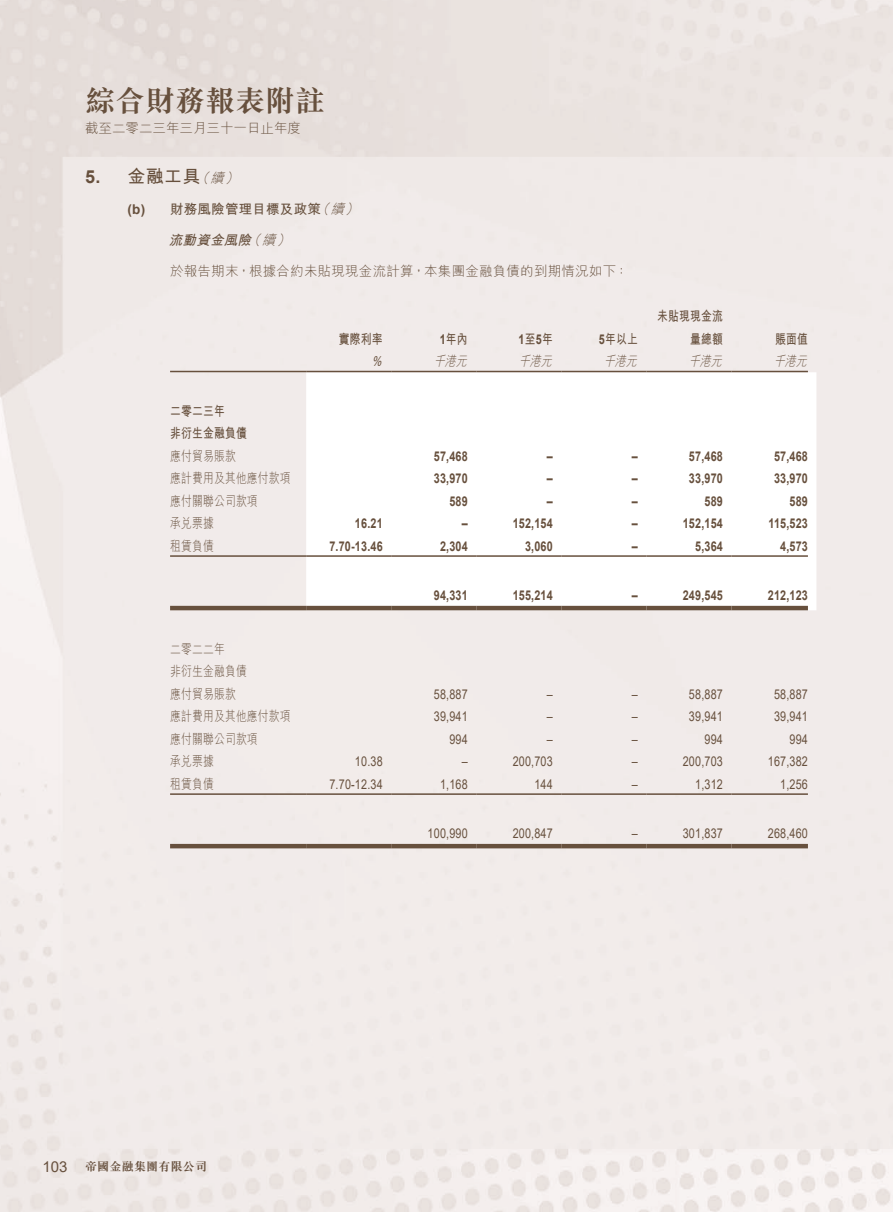
<style>
.page{position:relative;width:893px;height:1212px;background:#fff}
.page>*{position:absolute;margin:0;border:0;box-sizing:border-box;transform-origin:0 0}
.t1{font:700 30px "M Sung HK";color:#67503d}
.t2{font:700 18px "M Hei HK";color:#67503d}
.t3{font:15px "Arial";color:#67503d}
.t4{font:700 13.5px "Arial";letter-spacing:.015em;color:#67503d;scale:.8 1}
.t5{font:13.5px "Arial";letter-spacing:.015em;color:#67503d;scale:.8 1}
.t6{font:300 13.5px/22.5px "M Hei HK";letter-spacing:.015em;color:#67503d;scale:.8 1}
.t7{font:300 13.5px "M Hei HK";letter-spacing:.015em;color:#67503d}
.t8{font:700 13.5px/22.5px "M Hei HK";letter-spacing:.015em;color:#67503d;text-align:right;scale:.8 1}
.t9{font:700 13.5px "M Hei HK";letter-spacing:.015em;color:#67503d}
.t10{font:italic 300 13.5px "M Hei HK";color:#67503d;scale:.8 1}
.t11{font:italic 700 13.5px "M Hei HK";color:#67503d}
.t12{font:italic 13.5px "Arial";color:#67503d;scale:.8 1}
.t13{font:700 12px "M Sung HK";letter-spacing:.02em;color:#67503d}
.s1{font-family:"Arial"}
.s2{font-weight:300;font-style:italic;font-size:13.5px}
.s3{font-weight:300;font-style:italic}
.s4{font-weight:300}
.s5{font-family:"M Hei HK"}
</style>
<div class="page">
<svg style="left:306px;top:372px;width:510px;height:234px"></svg>
<hr style="left:170px;top:371px;width:136px;height:1px;background:#67503d">
<hr style="left:306px;top:371px;width:85px;height:1px;background:#67503d">
<hr style="left:391px;top:371px;width:85px;height:1px;background:#67503d">
<hr style="left:476px;top:371px;width:85px;height:1px;background:#67503d">
<hr style="left:561px;top:371px;width:85px;height:1px;background:#67503d">
<hr style="left:646px;top:371px;width:85px;height:1px;background:#67503d">
<hr style="left:731px;top:371px;width:77px;height:1px;background:#67503d">
<hr style="left:170px;top:555px;width:136px;height:2px;background:#67503d">
<hr style="left:306px;top:555px;width:85px;height:2px;background:#67503d">
<hr style="left:391px;top:555px;width:85px;height:2px;background:#67503d">
<hr style="left:476px;top:555px;width:85px;height:2px;background:#67503d">
<hr style="left:561px;top:555px;width:85px;height:2px;background:#67503d">
<hr style="left:646px;top:555px;width:85px;height:2px;background:#67503d">
<hr style="left:731px;top:555px;width:77px;height:2px;background:#67503d">
<hr style="left:170px;top:606px;width:136px;height:4px;background:#67503d">
<hr style="left:306px;top:606px;width:85px;height:4px;background:#67503d">
<hr style="left:391px;top:606px;width:85px;height:4px;background:#67503d">
<hr style="left:476px;top:606px;width:85px;height:4px;background:#67503d">
<hr style="left:561px;top:606px;width:85px;height:4px;background:#67503d">
<hr style="left:646px;top:606px;width:85px;height:4px;background:#67503d">
<hr style="left:731px;top:606px;width:77px;height:4px;background:#67503d">
<hr style="left:170px;top:793px;width:136px;height:2px;background:#67503d">
<hr style="left:306px;top:793px;width:85px;height:2px;background:#67503d">
<hr style="left:391px;top:793px;width:85px;height:2px;background:#67503d">
<hr style="left:476px;top:793px;width:85px;height:2px;background:#67503d">
<hr style="left:561px;top:793px;width:85px;height:2px;background:#67503d">
<hr style="left:646px;top:793px;width:85px;height:2px;background:#67503d">
<hr style="left:731px;top:793px;width:77px;height:2px;background:#67503d">
<hr style="left:170px;top:844px;width:136px;height:4px;background:#67503d">
<hr style="left:306px;top:844px;width:85px;height:4px;background:#67503d">
<hr style="left:391px;top:844px;width:85px;height:4px;background:#67503d">
<hr style="left:476px;top:844px;width:85px;height:4px;background:#67503d">
<hr style="left:561px;top:844px;width:85px;height:4px;background:#67503d">
<hr style="left:646px;top:844px;width:85px;height:4px;background:#67503d">
<hr style="left:731px;top:844px;width:77px;height:4px;background:#67503d">
<h1 class="t1" style="left:85px;top:80px;width:241px">綜合財務報表附註</h1>
<p class="t7" style="left:85px;top:119px;width:217px">截至二零二三年三月三十一日止年度</p>
<h2 class="t2" style="left:85px;top:163px;width:159px"><span class="s1">5.</span> 金融工具<span class="s2">（續）</span></h2>
<p class="t9" style="left:128px;top:199px;width:237px"><span class="s1">(b)</span> 財務風險管理目標及政策<span class="s3">（續）</span></p>
<p class="t11" style="left:169px;top:230px;width:127px">流動資金風險<span class="s4">（續）</span></p>
<p class="t7" style="left:170px;top:262px;width:460px">於報告期末，根據合約未貼現現金流計算，本集團金融負債的到期情況如下：</p>
<p class="t8" style="left:339px;top:326px;width:56px">實際利率</p>
<p class="t8" style="left:440px;top:326px;width:36px"><span class="s1">1</span>年內</p>
<p class="t4" style="left:519px;top:329px;width:44px">1<span class="s5">至</span>5<span class="s5">年</span></p>
<p class="t8" style="left:599px;top:326px;width:50px"><span class="s1">5</span>年以上</p>
<p class="t8" style="left:657px;top:304px;width:84px">未貼現現金流量總額</p>
<p class="t8" style="left:775px;top:326px;width:42px">賬面值</p>
<p class="t12" style="left:372px;top:352px;width:19px">%</p>
<p class="t10" style="left:434px;top:352px;width:48px">千港元</p>
<p class="t10" style="left:519px;top:352px;width:48px">千港元</p>
<p class="t10" style="left:604px;top:352px;width:48px">千港元</p>
<p class="t10" style="left:689px;top:352px;width:48px">千港元</p>
<p class="t10" style="left:774px;top:352px;width:48px">千港元</p>
<p class="t8" style="left:170px;top:398px;width:97px;text-align:left">二零二三年<br>非衍生金融負債</p>
<p class="t6" style="left:170px;top:444px;width:84px">應付貿易賬款</p>
<p class="t4" style="left:434px;top:446px;width:44px">57,468</p>
<p class="t4" style="left:547px;top:446px;width:9px">–</p>
<p class="t4" style="left:632px;top:446px;width:9px">–</p>
<p class="t4" style="left:689px;top:446px;width:44px">57,468</p>
<p class="t4" style="left:774px;top:446px;width:44px">57,468</p>
<p class="t6" style="left:170px;top:466px;width:152px">應計費用及其他應付款項</p>
<p class="t4" style="left:434px;top:469px;width:44px">33,970</p>
<p class="t4" style="left:547px;top:469px;width:9px">–</p>
<p class="t4" style="left:632px;top:469px;width:9px">–</p>
<p class="t4" style="left:689px;top:469px;width:44px">33,970</p>
<p class="t4" style="left:774px;top:469px;width:44px">33,970</p>
<p class="t6" style="left:170px;top:489px;width:111px">應付關聯公司款項</p>
<p class="t4" style="left:449px;top:491px;width:24px">589</p>
<p class="t4" style="left:547px;top:491px;width:9px">–</p>
<p class="t4" style="left:632px;top:491px;width:9px">–</p>
<p class="t4" style="left:704px;top:491px;width:24px">589</p>
<p class="t4" style="left:789px;top:491px;width:24px">589</p>
<p class="t6" style="left:170px;top:511px;width:56px">承兌票據</p>
<p class="t4" style="left:355px;top:514px;width:36px">16.21</p>
<p class="t4" style="left:462px;top:514px;width:9px">–</p>
<p class="t4" style="left:513px;top:514px;width:52px">152,154</p>
<p class="t4" style="left:632px;top:514px;width:9px">–</p>
<p class="t4" style="left:683px;top:514px;width:52px">152,154</p>
<p class="t4" style="left:768px;top:514px;width:51px">115,523</p>
<p class="t6" style="left:170px;top:534px;width:56px">租賃負債</p>
<p class="t4" style="left:329px;top:536px;width:68px">7.70-13.46</p>
<p class="t4" style="left:440px;top:536px;width:36px">2,304</p>
<p class="t4" style="left:525px;top:536px;width:36px">3,060</p>
<p class="t4" style="left:632px;top:536px;width:9px">–</p>
<p class="t4" style="left:695px;top:536px;width:36px">5,364</p>
<p class="t4" style="left:780px;top:536px;width:36px">4,573</p>
<p class="t4" style="left:434px;top:586px;width:44px">94,331</p>
<p class="t4" style="left:513px;top:586px;width:52px">155,214</p>
<p class="t4" style="left:632px;top:586px;width:9px">–</p>
<p class="t4" style="left:683px;top:586px;width:52px">249,545</p>
<p class="t4" style="left:768px;top:586px;width:52px">212,123</p>
<p class="t6" style="left:170px;top:637px;width:97px">二零二二年<br>非衍生金融負債應付貿易賬款</p>
<p class="t5" style="left:434px;top:684px;width:44px">58,887</p>
<p class="t5" style="left:547px;top:684px;width:9px">–</p>
<p class="t5" style="left:632px;top:684px;width:9px">–</p>
<p class="t5" style="left:689px;top:684px;width:44px">58,887</p>
<p class="t5" style="left:774px;top:684px;width:44px">58,887</p>
<p class="t6" style="left:170px;top:704px;width:152px">應計費用及其他應付款項</p>
<p class="t5" style="left:434px;top:707px;width:44px">39,941</p>
<p class="t5" style="left:547px;top:707px;width:9px">–</p>
<p class="t5" style="left:632px;top:707px;width:9px">–</p>
<p class="t5" style="left:689px;top:707px;width:44px">39,941</p>
<p class="t5" style="left:774px;top:707px;width:44px">39,941</p>
<p class="t6" style="left:170px;top:727px;width:111px">應付關聯公司款項</p>
<p class="t5" style="left:449px;top:730px;width:24px">994</p>
<p class="t5" style="left:547px;top:730px;width:9px">–</p>
<p class="t5" style="left:632px;top:730px;width:9px">–</p>
<p class="t5" style="left:704px;top:730px;width:24px">994</p>
<p class="t5" style="left:789px;top:730px;width:24px">994</p>
<p class="t6" style="left:170px;top:749px;width:56px">承兌票據</p>
<p class="t5" style="left:355px;top:752px;width:36px">10.38</p>
<p class="t5" style="left:462px;top:752px;width:9px">–</p>
<p class="t5" style="left:513px;top:752px;width:52px">200,703</p>
<p class="t5" style="left:632px;top:752px;width:9px">–</p>
<p class="t5" style="left:683px;top:752px;width:52px">200,703</p>
<p class="t5" style="left:768px;top:752px;width:52px">167,382</p>
<p class="t6" style="left:170px;top:772px;width:56px">租賃負債</p>
<p class="t5" style="left:329px;top:775px;width:68px">7.70-12.34</p>
<p class="t5" style="left:440px;top:775px;width:36px">1,168</p>
<p class="t5" style="left:534px;top:775px;width:24px">144</p>
<p class="t5" style="left:632px;top:775px;width:9px">–</p>
<p class="t5" style="left:695px;top:775px;width:36px">1,312</p>
<p class="t5" style="left:780px;top:775px;width:36px">1,256</p>
<p class="t5" style="left:428px;top:824px;width:52px">100,990</p>
<p class="t5" style="left:513px;top:824px;width:52px">200,847</p>
<p class="t5" style="left:632px;top:824px;width:9px">–</p>
<p class="t5" style="left:683px;top:824px;width:52px">301,837</p>
<p class="t5" style="left:768px;top:824px;width:52px">268,460</p>
<p class="t3" style="left:43px;top:1156px;width:27px">103</p>
<p class="t13" style="left:85px;top:1158px;width:124px">帝國金融集團有限公司</p>
</div>
